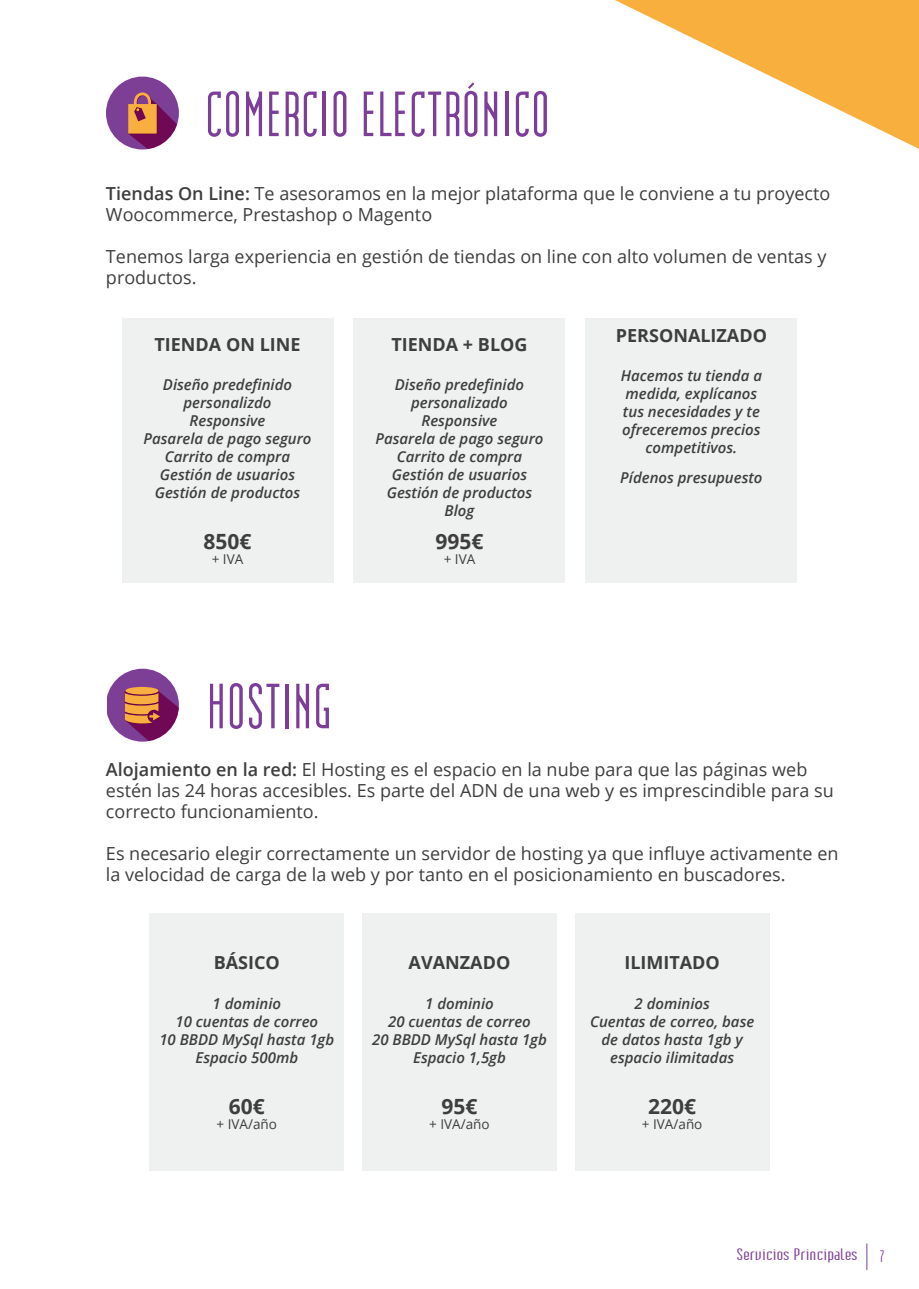
<style>
.page{position:relative;width:919px;height:1289px;background:#fff}
.page>*{position:absolute;margin:0;border:0;box-sizing:border-box;transform-origin:0 0}
.t1{font:63px "Institution";color:#7c3e98}
.t2{font:700 21px "Open Sans";color:#3e3e3f}
.t3{font:18px/21px "Open Sans";color:#3e3e3f}
.t4{font:700 18px "Open Sans";color:#3e3e3f}
.t5{font:16.5px "Institution";color:#7c3e98;scale:1.43 1}
.t6{font:16.5px "Institution";color:#7c3e98}
.t7{font:italic 600 15px/18px "Open Sans";color:#3e3e3f;text-align:center}
.t8{font:13.5px "Open Sans";color:#3e3e3f}
.s1{font-weight:600}
</style>
<div class="page">
<svg style="left:615px;top:0;width:303px;height:149px"></svg>
<svg style="left:866px;top:1243px;width:1px;height:26px"></svg>
<div style="left:106px;top:77px;width:73px;height:72px;background:#7d3e96;border-radius:50%"></div>
<svg style="left:128px;top:92px;width:51px;height:57px"></svg>
<div style="left:122px;top:318px;width:211px;height:265px;background:#eff0f0"></div>
<div style="left:353px;top:318px;width:212px;height:265px;background:#eff0f0"></div>
<div style="left:585px;top:318px;width:212px;height:265px;background:#eff0f0"></div>
<div style="left:150px;top:913px;width:194px;height:257px;background:#eff0f0"></div>
<div style="left:362px;top:913px;width:194px;height:257px;background:#eff0f0"></div>
<div style="left:575px;top:913px;width:194px;height:257px;background:#eff0f0"></div>
<svg style="left:108px;top:668px;width:71px;height:73px"></svg>
<h1 class="t1" style="left:205px;top:81px;width:347px">COMERCIO ELECTRÓNICO</h1>
<p class="t3" style="left:106px;top:183px;width:725px"><span class="s1">Tiendas On Line:</span> Te asesoramos en la mejor plataforma que le conviene a tu proyecto<br>Woocommerce, Prestashop o Magento</p>
<p class="t3" style="left:106px;top:246px;width:722px">Tenemos larga experiencia en gestión de tiendas on line con alto volumen de ventas y productos.</p>
<p class="t4" style="left:154px;top:331px;width:147px">TIENDA ON LINE</p>
<p class="t7" style="left:144px;top:375px;width:169px">Diseño predefinido personalizdo<br>Responsive<br>Pasarela de pago seguro<br>Carrito de compra<br>Gestión de usuarios<br>Gestión de productos</p>
<h2 class="t2" style="left:203px;top:526px;width:49px">850€</h2>
<p class="t8" style="left:212px;top:550px;width:33px">+ IVA</p>
<p class="t4" style="left:391px;top:331px;width:138px">TIENDA + BLOG</p>
<p class="t7" style="left:375px;top:375px;width:169px">Diseño predefinido personalizado<br>Responsive<br>Pasarela de pago seguro<br>Carrito de compra<br>Gestión de usuarios<br>Gestión de productos<br>Blog</p>
<h2 class="t2" style="left:435px;top:526px;width:49px">995€</h2>
<p class="t8" style="left:443px;top:550px;width:33px">+ IVA</p>
<h1 class="t1" style="left:207px;top:672px;width:127px">HOSTING</h1>
<p class="t4" style="left:615px;top:322px;width:153px">PERSONALIZADO</p>
<p class="t7" style="left:620px;top:366px;width:143px">Hacemos tu tienda a medida, explícanos tus necesidades y te ofreceremos precios competitivos.</p>
<p class="t7" style="left:620px;top:468px;width:144px">Pídenos presupuesto</p>
<p class="t3" style="left:106px;top:758px;width:729px"><span class="s1">Alojamiento en la red:</span> El Hosting es el espacio en la nube para que las páginas web estén las 24 horas accesibles. Es parte del ADN de una web y es imprescindible para su correcto funcionamiento.</p>
<p class="t3" style="left:106px;top:842px;width:734px">Es necesario elegir correctamente un servidor de hosting ya que influye activamente en la velocidad de carga de la web y por tanto en el posicionamiento en buscadores.</p>
<p class="t4" style="left:214px;top:949px;width:68px">BÁSICO</p>
<p class="t7" style="left:159px;top:993px;width:176px">1 dominio<br>10 cuentas de correo<br>10 BBDD MySql hasta 1gb<br>Espacio 500mb</p>
<h2 class="t2" style="left:229px;top:1091px;width:37px">60€</h2>
<p class="t8" style="left:216px;top:1114px;width:62px">+ IVA/año</p>
<p class="t4" style="left:408px;top:949px;width:103px">AVANZADO</p>
<p class="t7" style="left:372px;top:993px;width:176px">1 dominio<br>20 cuentas de correo<br>20 BBDD MySql hasta 1gb<br>Espacio 1,5gb</p>
<h2 class="t2" style="left:441px;top:1091px;width:37px">95€</h2>
<p class="t8" style="left:429px;top:1114px;width:62px">+ IVA/año</p>
<p class="t4" style="left:624px;top:949px;width:97px">ILIMITADO</p>
<p class="t7" style="left:590px;top:993px;width:166px">2 dominios<br>Cuentas de correo, base de datos hasta 1gb y espacio ilimitadas</p>
<h2 class="t2" style="left:648px;top:1091px;width:49px">220€</h2>
<p class="t8" style="left:642px;top:1114px;width:62px">+ IVA/año</p>
<p class="t5" style="left:736px;top:1245px;width:86px">Servicios Principales</p>
<p class="t6" style="left:879px;top:1247px;width:7px">7</p>
</div>
